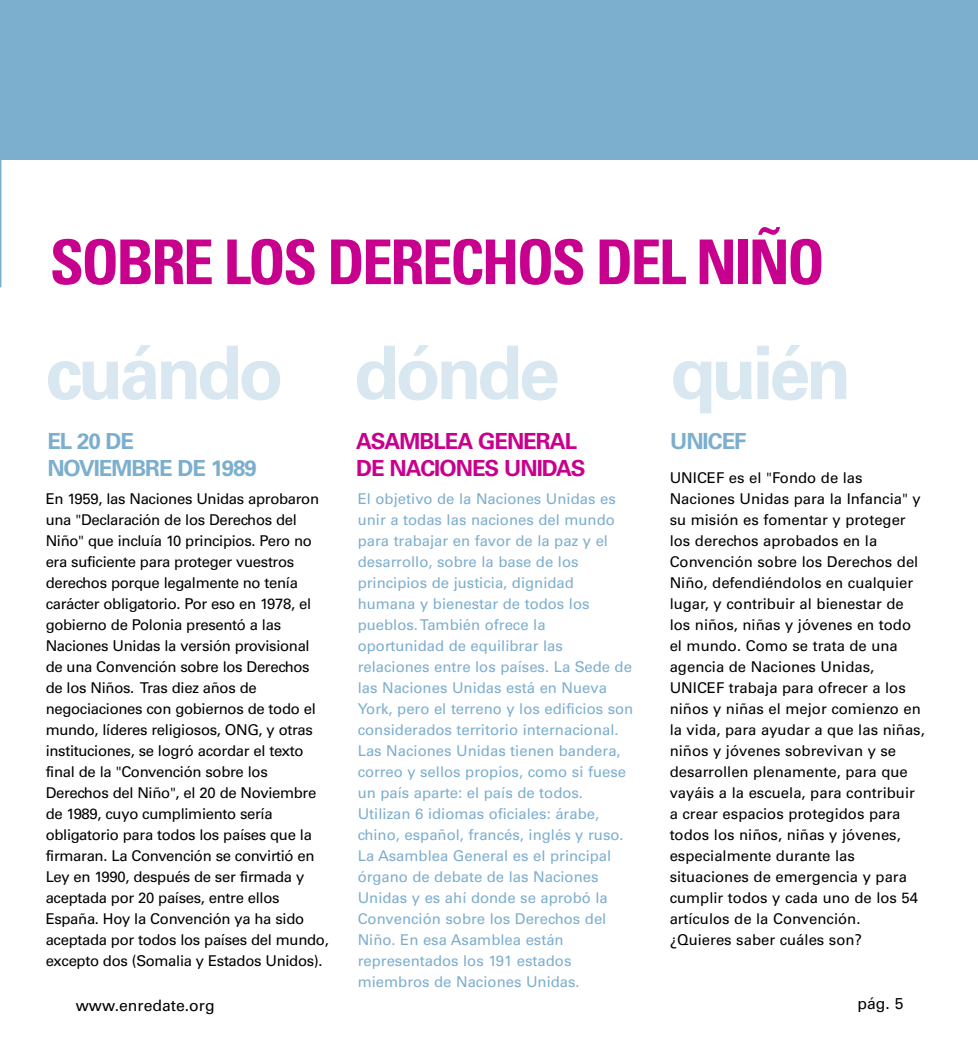
<style>
.page{position:relative;width:978px;height:1042px;background:#fff}
.page>*{position:absolute;margin:0;border:0;box-sizing:border-box;transform-origin:0 0}
.t1{font:700 73.85px "Univers";letter-spacing:-.055em;color:#d8e7f0}
.t2{font:700 condensed 61.77px "Univers";letter-spacing:-.045em;color:#c7008d}
.t3{font:700 22.22px/26.6px "Univers";letter-spacing:-.045em;color:#c7008d}
.t4{font:700 22.22px/26.6px "Univers";letter-spacing:-.045em;color:#7caece}
.t5{font:15.75px "Univers";color:#000}
.t6{font:14.88px/21px "Univers";letter-spacing:-.02em;color:#000}
.t7{font:14.88px/21px "Univers";color:#7caece}
.t8{font:14.88px/21px "Univers";color:#000}
</style>
<div class="page">
<div style="left:0;top:0;width:977px;height:160px;background:#7caece"></div>
<h2 class="t2" style="left:50px;top:239px;width:776px">SOBRE LOS DERECHOS DEL NIÑO</h2>
<h1 class="t1" style="left:45px;top:346px;width:240px">cuándo</h1>
<h3 class="t4" style="left:47px;top:430px;width:211px">EL 20 DE<br>NOVIEMBRE DE 1989</h3>
<p class="t6" style="left:46px;top:490px;width:284px">En 1959, las Naciones Unidas aprobaron una "Declaración de los Derechos del Niño" que incluía 10 principios. Pero no era suficiente para proteger vuestros derechos porque legalmente no tenía carácter obligatorio. Por eso en 1978, el gobierno de Polonia presentó a las Naciones Unidas la versión provisional de una Convención sobre los Derechos de los Niños. Tras diez años de negociaciones con gobiernos de todo el mundo, líderes religiosos, ONG, y otras instituciones, se logró acordar el texto final de la "Convención sobre los Derechos del Niño", el 20 de Noviembre de 1989, cuyo cumplimiento sería obligatorio para todos los países que la firmaran. La Convención se convirtió en Ley en 1990, después de ser firmada y aceptada por 20 países, entre ellos España. Hoy la Convención ya ha sido aceptada por todos los países del mundo, excepto dos (Somalia y Estados Unidos).</p>
<h1 class="t1" style="left:354px;top:346px;width:207px">dónde</h1>
<h3 class="t3" style="left:356px;top:430px;width:231px">ASAMBLEA GENERAL<br>DE NACIONES UNIDAS</h3>
<p class="t7" style="left:357px;top:490px;width:277px">El objetivo de la Naciones Unidas es unir a todas las naciones del mundo para trabajar en favor de la paz y el desarrollo, sobre la base de los principios de justicia, dignidad humana y bienestar de todos los pueblos.También ofrece la oportunidad de equilibrar las relaciones entre los países. La Sede de las Naciones Unidas está en Nueva York, pero el terreno y los edificios son considerados territorio internacional.<br>Las Naciones Unidas tienen bandera, correo y sellos propios, como si fuese un país aparte: el país de todos.<br>Utilizan 6 idiomas oficiales: árabe, chino, español, francés, inglés y ruso.<br>La Asamblea General es el principal órgano de debate de las Naciones Unidas y es ahí donde se aprobó la Convención sobre los Derechos del Niño. En esa Asamblea están representados los 191 estados miembros de Naciones Unidas.</p>
<h1 class="t1" style="left:670px;top:346px;width:182px">quién</h1>
<h3 class="t4" style="left:670px;top:430px;width:78px">UNICEF</h3>
<p class="t8" style="left:669px;top:469px;width:256px">UNICEF es el "Fondo de las<br>Naciones Unidas para la Infancia" y su misión es fomentar y proteger los derechos aprobados en la<br>Convención sobre los Derechos del<br>Niño, defendiéndolos en cualquier lugar, y contribuir al bienestar de los niños, niñas y jóvenes en todo el mundo. Como se trata de una agencia de Naciones Unidas,<br>UNICEF trabaja para ofrecer a los niños y niñas el mejor comienzo en la vida, para ayudar a que las niñas, niños y jóvenes sobrevivan y se desarrollen plenamente, para que vayáis a la escuela, para contribuir a crear espacios protegidos para todos los niños, niñas y jóvenes, especialmente durante las situaciones de emergencia y para cumplir todos y cada uno de los 54 artículos de la Convención. ¿Quieres saber cuáles son?</p>
<p class="t5" style="left:76px;top:999px;width:140px">www.enredate.org</p>
<p class="t5" style="left:857px;top:998px;width:47px">pág. 5</p>
</div>
